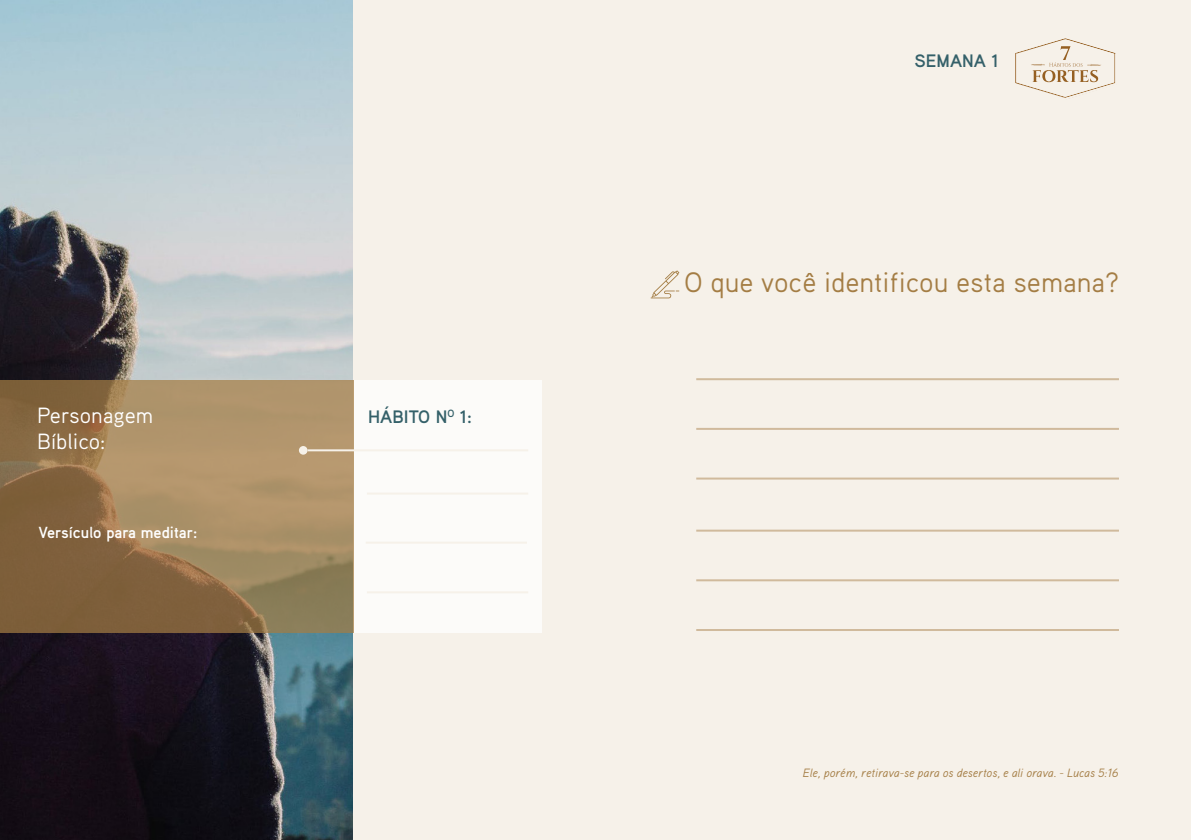
<style>
.page{position:relative;width:1191px;height:840px;background:#fff}
.page>*{position:absolute;margin:0;border:0;box-sizing:border-box;transform-origin:0 0}
.t1{font:28px "Aaux Pro OT";color:#a47d44}
.t2{font:22px/26.4px "Aaux Pro OT";color:#fff}
.t3{font:700 18px "Aaux Pro OT";color:#346069}
.t4{font:700 16px "Aaux Pro OT";color:#fff}
.t5{font:italic 12px "Aaux Pro OT";color:#a47d44}
</style>
<div class="page">
<img style="left:0;top:0;width:354px;height:839px">
<div style="left:354px;top:0;width:837px;height:839px;background:#f6f1e9"></div>
<hr style="left:696px;top:529px;width:423px;height:2px;background:#d0ba9c">
<hr style="left:696px;top:378px;width:423px;height:2px;background:#d0ba9c">
<hr style="left:696px;top:579px;width:423px;height:2px;background:#d0ba9c">
<hr style="left:696px;top:427px;width:423px;height:2px;background:#d0ba9c">
<hr style="left:696px;top:628px;width:423px;height:2px;background:#d0ba9c">
<hr style="left:696px;top:477px;width:423px;height:2px;background:#d0ba9c">
<svg style="left:650px;top:270px;width:29px;height:28px"></svg>
<div style="left:354px;top:380px;width:187px;height:252px;background:#fff"></div>
<hr style="left:367px;top:492px;width:161px;height:2px;background:#f6f1e9">
<hr style="left:366px;top:541px;width:161px;height:2px;background:#f6f1e9">
<hr style="left:367px;top:591px;width:161px;height:2px;background:#f6f1e9">
<svg style="left:0;top:380px;width:354px;height:252px;background:#9a7d56"></svg>
<div style="left:299px;top:446px;width:8px;height:8px;background:#f6f1e9;border-radius:50%"></div>
<hr style="left:307px;top:449px;width:221px;height:2px;background:#f6f1e9">
<svg style="left:1015px;top:38px;width:101px;height:61px"></svg>
<p class="t2" style="left:37px;top:401px;width:118px">Personagem<br>Bíblico:</p>
<p class="t4" style="left:38px;top:522px;width:161px">Versículo para meditar:</p>
<p class="t3" style="left:368px;top:405px;width:105px">HÁBITO N<sup>O</sup> 1:</p>
<p class="t3" style="left:914px;top:49px;width:86px">SEMANA 1</p>
<p class="t1" style="left:684px;top:265px;width:436px">O que você identificou esta semana?</p>
<p class="t5" style="left:802px;top:765px;width:318px">Ele, porém, retirava-se para os desertos, e ali orava. - Lucas 5:16</p>
</div>
